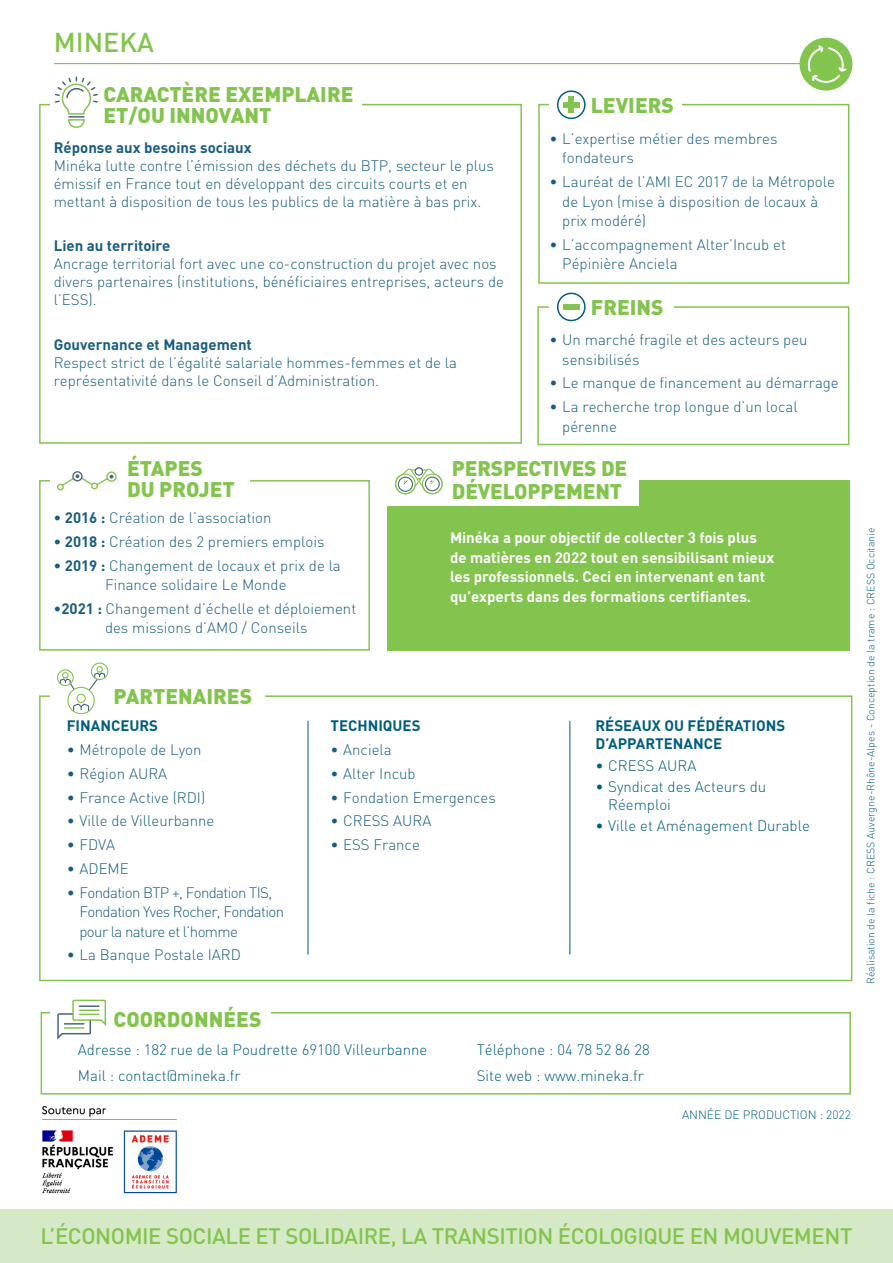
<style>
.page{position:relative;width:893px;height:1263px;background:#fff}
.page>*{position:absolute;margin:0;border:0;box-sizing:border-box;transform-origin:0 0}
.t1{font:500 27px "DIN";color:#82c44d}
.t2{font:500 22.2px "DIN";letter-spacing:-.02em;color:#82c44d}
.t3{font:900 21px/21px "DIN";color:#82c44d}
.t4{font:300 15px/19.5px "DIN";color:#185d7f}
.t5{font:300 15px/18px "DIN";color:#195d7f}
.t6{font:300 15px/25.8px "DIN";color:#005d7e}
.t7{font:700 15px/19.5px "DIN";color:#fff}
.t8{font:300 15px/19.5px "DIN";letter-spacing:-.04em;color:#185d7f}
.t9{font:700 15px "DIN";color:#195d7f}
.t10{font:700 15px/18px "DIN";color:#005d7e}
.t11{font:300 12px "DIN";color:#005d7e}
.t12{font:300 10.5px "DIN";color:#005d7e}
.s1{font-weight:700}
</style>
<div class="page">
<div style="left:0;top:1209px;width:893px;height:54px;background:#d6e9c6"></div>
<hr style="left:54px;top:63px;width:772px;height:1px;background:#82c44d">
<div style="left:39px;top:104px;width:483px;height:340px;border:2px solid #82c44d"></div>
<div style="left:538px;top:104px;width:311px;height:180px;border:2px solid #82c44d"></div>
<div style="left:550px;top:98px;width:132px;height:14px;background:#fff"></div>
<div style="left:557px;top:90px;width:29px;height:29px;border:2px solid #005d7e;border-radius:50%"></div>
<div style="left:563px;top:102px;width:16px;height:5px;background:#82c44d"></div>
<div style="left:569px;top:97px;width:5px;height:16px;background:#82c44d"></div>
<div style="left:50px;top:98px;width:312px;height:14px;background:#fff"></div>
<div style="left:537px;top:306px;width:312px;height:139px;border:2px solid #82c44d"></div>
<div style="left:550px;top:300px;width:124px;height:14px;background:#fff"></div>
<div style="left:563px;top:304px;width:16px;height:6px;background:#82c44d"></div>
<div style="left:557px;top:293px;width:29px;height:28px;border:2px solid #005d7e;border-radius:50%"></div>
<div style="left:387px;top:480px;width:462px;height:171px;background:#82c44d"></div>
<div style="left:384px;top:466px;width:254px;height:40px;background:#fff"></div>
<svg style="left:395px;top:467px;width:48px;height:28px"></svg>
<div style="left:39px;top:480px;width:331px;height:171px;border:2px solid #82c44d"></div>
<div style="left:50px;top:475px;width:200px;height:14px;background:#fff"></div>
<svg style="left:57px;top:471px;width:60px;height:20px"></svg>
<div style="left:72px;top:471px;width:11px;height:10px;border:1px solid #4a637c;border-radius:50%"></div>
<svg style="left:55px;top:76px;width:43px;height:52px"></svg>
<div style="left:39px;top:695px;width:813px;height:286px;border:2px solid #82c44d"></div>
<div style="left:50px;top:688px;width:215px;height:13px;background:#fff"></div>
<hr style="left:308px;top:721px;width:1px;height:234px;background:#005d7e">
<hr style="left:569px;top:721px;width:1px;height:234px;background:#005d7e">
<svg style="left:57px;top:662px;width:52px;height:53px"></svg>
<div style="left:41px;top:1012px;width:810px;height:82px;border:2px solid #82c44d"></div>
<div style="left:50px;top:1011px;width:220px;height:14px;background:#fff"></div>
<svg style="left:57px;top:999px;width:50px;height:41px"></svg>
<div style="left:799px;top:38px;width:53px;height:53px;background:#82c44d;border-radius:50%"></div>
<svg style="left:807px;top:45px;width:39px;height:38px"></svg>
<img style="left:42px;top:1106px;width:135px;height:88px">
<h1 class="t1" style="left:54px;top:25px;width:102px">MINEKA</h1>
<h3 class="t3" style="left:103px;top:83px;width:251px">CARACTÈRE EXEMPLAIRE<br>ET/OU INNOVANT</h3>
<p class="t9" style="left:54px;top:138px;width:199px">Réponse aux besoins sociaux</p>
<p class="t5" style="left:54px;top:156px;width:442px">Minéka lutte contre l’émission des déchets du BTP, secteur le plus émissif en France tout en développant des circuits courts et en mettant à disposition de tous les publics de la matière à bas prix.</p>
<p class="t9" style="left:54px;top:236px;width:118px">Lien au territoire</p>
<p class="t5" style="left:54px;top:255px;width:452px">Ancrage territorial fort avec une co-construction du projet avec nos divers partenaires (institutions, bénéficiaires entreprises, acteurs de l’ESS).</p>
<p class="t9" style="left:54px;top:335px;width:200px">Gouvernance et Management</p>
<p class="t5" style="left:54px;top:353px;width:405px">Respect strict de l’égalité salariale hommes-femmes et de la représentativité dans le Conseil d’Administration.</p>
<h3 class="t3" style="left:591px;top:93px;width:85px">LEVIERS</h3>
<p class="t4" style="left:562px;top:129px;width:217px;text-indent:-13px">• L’expertise métier des membres fondateurs</p>
<p class="t4" style="left:562px;top:172px;width:274px;text-indent:-13px">• Lauréat de l’AMI EC 2017 de la Métropole de Lyon (mise à disposition de locaux à prix modéré)</p>
<p class="t4" style="left:562px;top:235px;width:225px;text-indent:-13px">• L’accompagnement Alter’Incub et<br>Pépinière Anciela</p>
<h3 class="t3" style="left:591px;top:296px;width:74px">FREINS</h3>
<p class="t4" style="left:562px;top:330px;width:247px;text-indent:-13px">• Un marché fragile et des acteurs peu sensibilisés</p>
<p class="t4" style="left:550px;top:373px;width:291px">• Le manque de financement au démarrage</p>
<p class="t4" style="left:562px;top:397px;width:237px;text-indent:-13px">• La recherche trop longue d’un local pérenne</p>
<h3 class="t3" style="left:127px;top:457px;width:109px">ÉTAPES<br>DU PROJET</h3>
<p class="t4" style="left:54px;top:508px;width:219px"><span class="s1">• 2016 :</span> Création de l’association</p>
<p class="t4" style="left:54px;top:531px;width:272px"><span class="s1">• 2018 :</span> Création des 2 premiers emplois</p>
<p class="t4" style="left:54px;top:555px;width:288px;text-align:center"><span class="s1">• 2019 :</span> Changement de locaux et prix de la<br>Finance solidaire Le Monde</p>
<p class="t4" style="left:54px;top:598px;width:304px;text-align:center"><span class="s1">•2021 :</span> Changement d’échelle et déploiement des missions d’AMO / Conseils</p>
<h3 class="t3" style="left:452px;top:456px;width:177px;line-height:22.5px">PERSPECTIVES DE<br>DÉVELOPPEMENT</h3>
<p class="t7" style="left:450px;top:527px;width:326px">Minéka a pour objectif de collecter 3 fois plus de matières en 2022 tout en sensibilisant mieux les professionnels. Ceci en intervenant en tant qu’experts dans des formations certifiantes.</p>
<h3 class="t3" style="left:114px;top:684px;width:140px">PARTENAIRES</h3>
<p class="t10" style="left:67px;top:716px;width:93px">FINANCEURS</p>
<p class="t4" style="left:67px;top:740px;width:136px">• Métropole de Lyon</p>
<p class="t4" style="left:67px;top:764px;width:102px">• Région AURA</p>
<p class="t4" style="left:67px;top:787px;width:140px">• France Active (RDI)</p>
<p class="t4" style="left:67px;top:811px;width:149px">• Ville de Villeurbanne</p>
<p class="t4" style="left:67px;top:835px;width:50px">• FDVA</p>
<p class="t4" style="left:67px;top:859px;width:64px">• ADEME</p>
<p class="t8" style="left:79px;top:882px;width:206px;text-indent:-13px">• Fondation BTP +, Fondation TIS,<br>Fondation Yves Rocher, Fondation pour la nature et l’homme</p>
<p class="t4" style="left:67px;top:945px;width:176px">• La Banque Postale IARD</p>
<h3 class="t3" style="left:114px;top:1008px;width:149px">COORDONNÉES</h3>
<p class="t10" style="left:330px;top:716px;width:92px">TECHNIQUES</p>
<p class="t4" style="left:330px;top:740px;width:63px">• Anciela</p>
<p class="t4" style="left:330px;top:763px;width:87px">• Alter Incub</p>
<p class="t4" style="left:330px;top:787px;width:167px">• Fondation Emergences</p>
<p class="t4" style="left:330px;top:811px;width:102px">• CRESS AURA</p>
<p class="t4" style="left:330px;top:835px;width:91px">• ESS France</p>
<p class="t10" style="left:595px;top:716px;width:191px">RÉSEAUX OU FÉDÉRATIONS<br>D’APPARTENANCE</p>
<p class="t6" style="left:595px;top:752px;width:102px">• CRESS AURA</p>
<p class="t6" style="left:608px;top:778px;width:159px;line-height:17.2px;text-indent:-13px">• Syndicat des Acteurs du<br>Réemploi</p>
<p class="t6" style="left:595px;top:813px;width:216px">• Ville et Aménagement Durable</p>
<p class="t6" style="left:78px;top:1036px;width:351px">Adresse : 182 rue de la Poudrette 69100 Villeurbanne<br>Mail : contact@mineka.fr</p>
<p class="t6" style="left:477px;top:1036px;width:175px">Téléphone : 04 78 52 86 28<br>Site web : www.mineka.fr</p>
<p class="t11" style="left:682px;top:1107px;width:170px">ANNÉE DE PRODUCTION : 2022</p>
<p class="t12" style="left:864px;top:984px;width:458px;rotate:-90deg">Réalisation de la fiche : CRESS Auvergne-Rhône-Alpes - Conception de la trame : CRESS Occitanie</p>
<h2 class="t2" style="left:41px;top:1222px;width:813px">L’ÉCONOMIE SOCIALE ET SOLIDAIRE, LA TRANSITION ÉCOLOGIQUE EN MOUVEMENT</h2>
</div>
